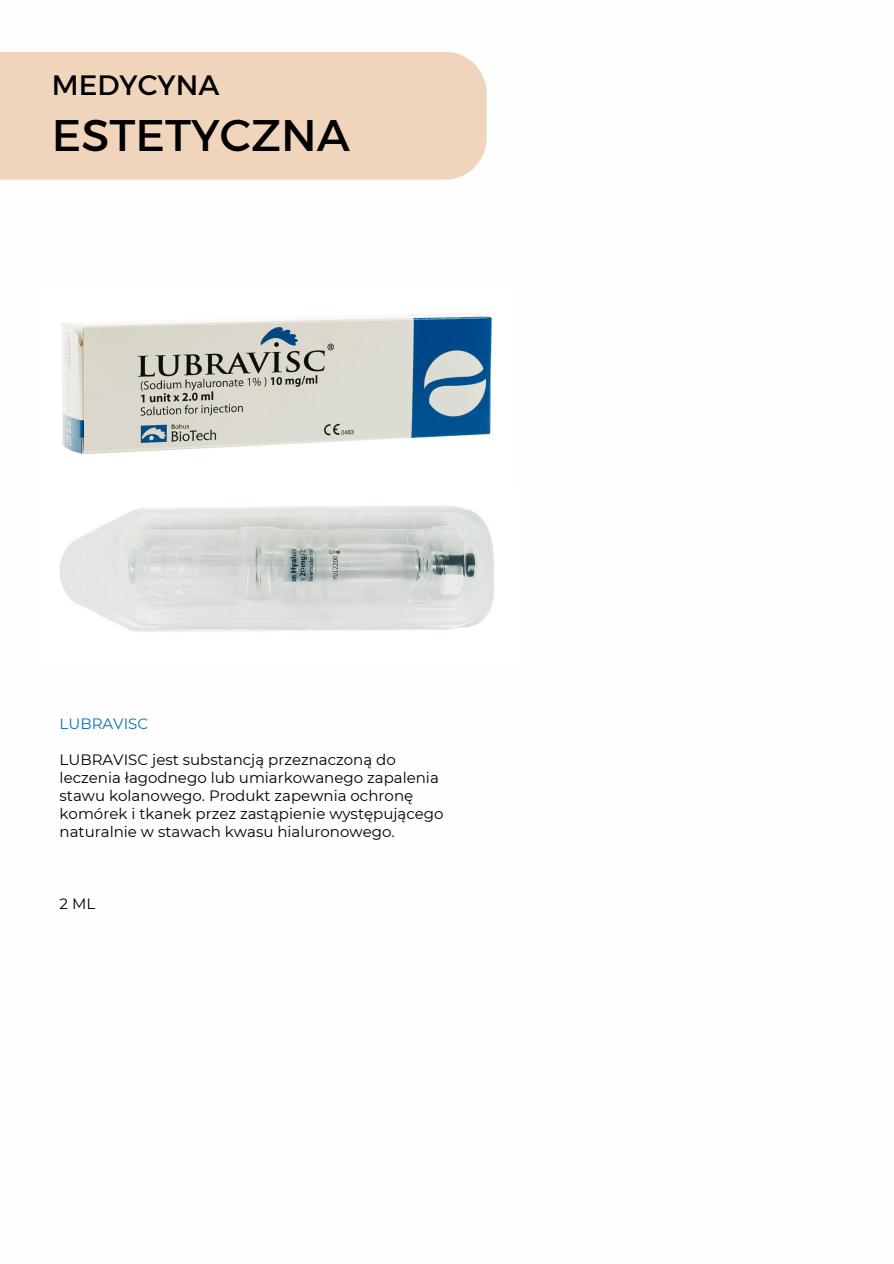
<style>
.page{position:relative;width:894px;height:1264px;background:#fff}
.page>*{position:absolute;margin:0;border:0;box-sizing:border-box;transform-origin:0 0}
.t1{font:45px "Kief Montaser Regular";color:#000}
.t2{font:28.5px "Kief Montaser Regular";color:#000}
.t3{font:15px/18px "Montserrat";color:#000}
.t4{font:15px "Montserrat";color:#0673b9}
</style>
<div class="page">
<div style="left:0;top:52px;width:486px;height:128px;background:#f0d4bc"></div>
<img style="left:62px;top:313px;width:430px;height:141px">
<img style="left:60px;top:505px;width:434px;height:127px">
<p class="t2" style="left:52px;top:67px;width:169px">MEDYCYNA</p>
<p class="t1" style="left:52px;top:107px;width:299px">ESTETYCZNA</p>
<p class="t4" style="left:60px;top:714px;width:90px">LUBRAVISC</p>
<p class="t3" style="left:60px;top:750px;width:385px">LUBRAVISC jest substancją przeznaczoną do leczenia łagodnego lub umiarkowanego zapalenia stawu kolanowego. Produkt zapewnia ochronę komórek i tkanek przez zastąpienie występującego naturalnie w stawach kwasu hialuronowego.</p>
<p class="t3" style="left:60px;top:894px;width:37px">2 ML</p>
</div>
